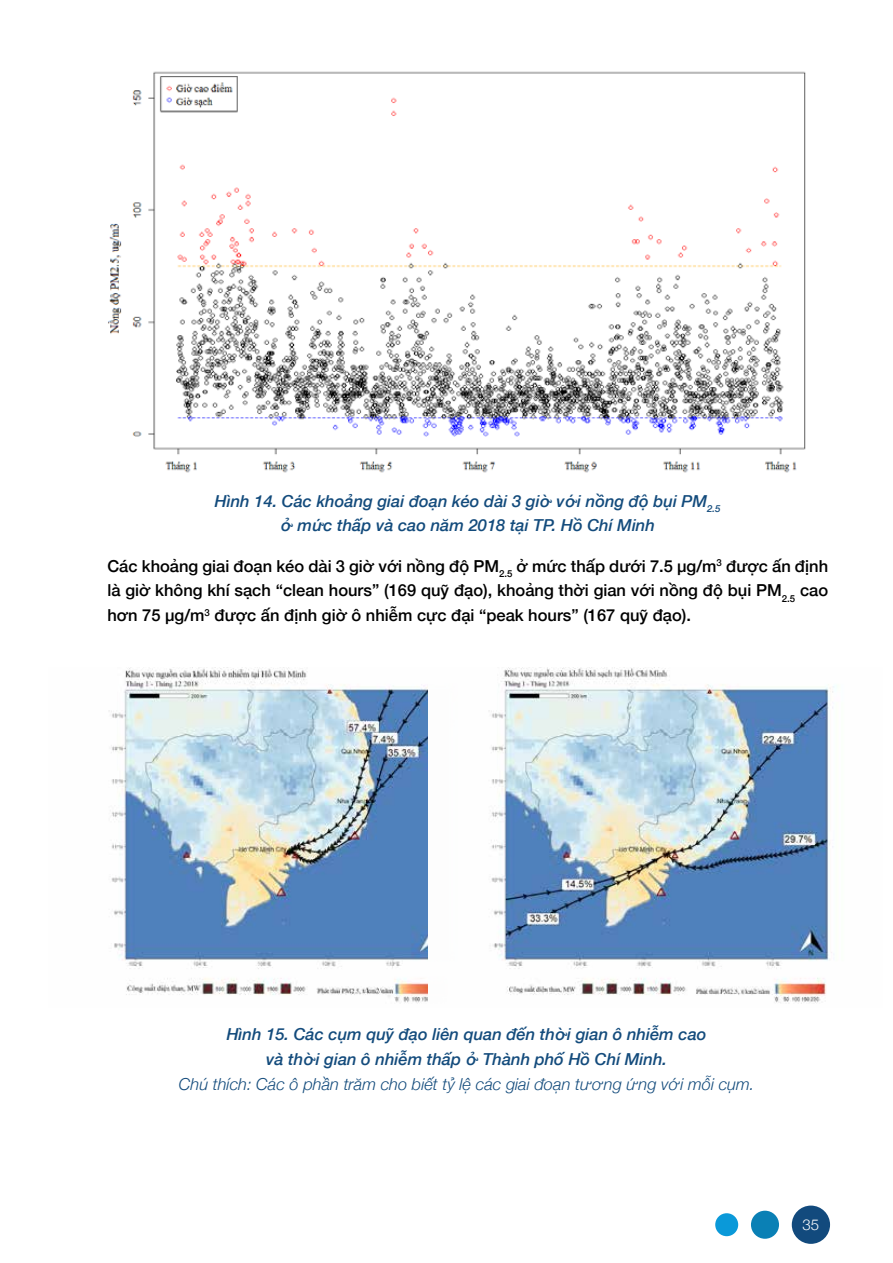
<style>
.page{position:relative;width:893px;height:1263px;background:#fff}
.page>*{position:absolute;margin:0;border:0;box-sizing:border-box;transform-origin:0 0}
.t1{font:500 16.5px/24.6px "Helvetica Neue";color:#000;text-align:justify}
.t2{font:italic 500 16.5px/24.6px "Helvetica Neue";color:#134b7c;text-align:center}
.t3{font:italic 300 16.5px "Helvetica Neue";color:#134b7c}
.t4{font:300 15px "Helvetica Neue";color:#fff}
</style>
<div class="page">
<img style="left:108px;top:71px;width:698px;height:402px">
<img style="left:109px;top:667px;width:319px;height:336px">
<img style="left:489px;top:667px;width:346px;height:337px">
<div style="left:792px;top:1205px;width:38px;height:39px;background:#124a7d;border-radius:50%"></div>
<div style="left:751px;top:1211px;width:28px;height:28px;background:#0a80b5;border-radius:50%"></div>
<div style="left:715px;top:1213px;width:23px;height:23px;background:#0a99d9;border-radius:50%"></div>
<p class="t2" style="left:215px;top:488px;width:507px">Hình 14. Các khoảng giai đoạn kéo dài 3 giờ với nồng độ bụi PM<sub>2.5 </sub>ở mức thấp và cao năm 2018 tại TP. Hồ Chí Minh</p>
<p class="t1" style="left:107px;top:553px;width:722px">Các khoảng giai đoạn kéo dài 3 giờ với nồng độ PM<sub>2.5</sub> ở mức thấp dưới 7.5 µg/m<sup>3</sup> được ấn định là giờ không khí sạch “clean hours” (169 quỹ đạo), khoảng thời gian với nồng độ bụi PM<sub>2.5</sub> cao hơn 75 µg/m<sup>3</sup> được ấn định giờ ô nhiễm cực đại “peak hours” (167 quỹ đạo).</p>
<p class="t2" style="left:227px;top:1021px;width:481px">Hình 15. Các cụm quỹ đạo liên quan đến thời gian ô nhiễm cao và thời gian ô nhiễm thấp ở Thành phố Hồ Chí Minh.</p>
<p class="t3" style="left:179px;top:1071px;width:577px">Chú thích: Các ô phần trăm cho biết tỷ lệ các giai đoạn tương ứng với mỗi cụm.</p>
<p class="t4" style="left:803px;top:1212px;width:18px">35</p>
</div>
